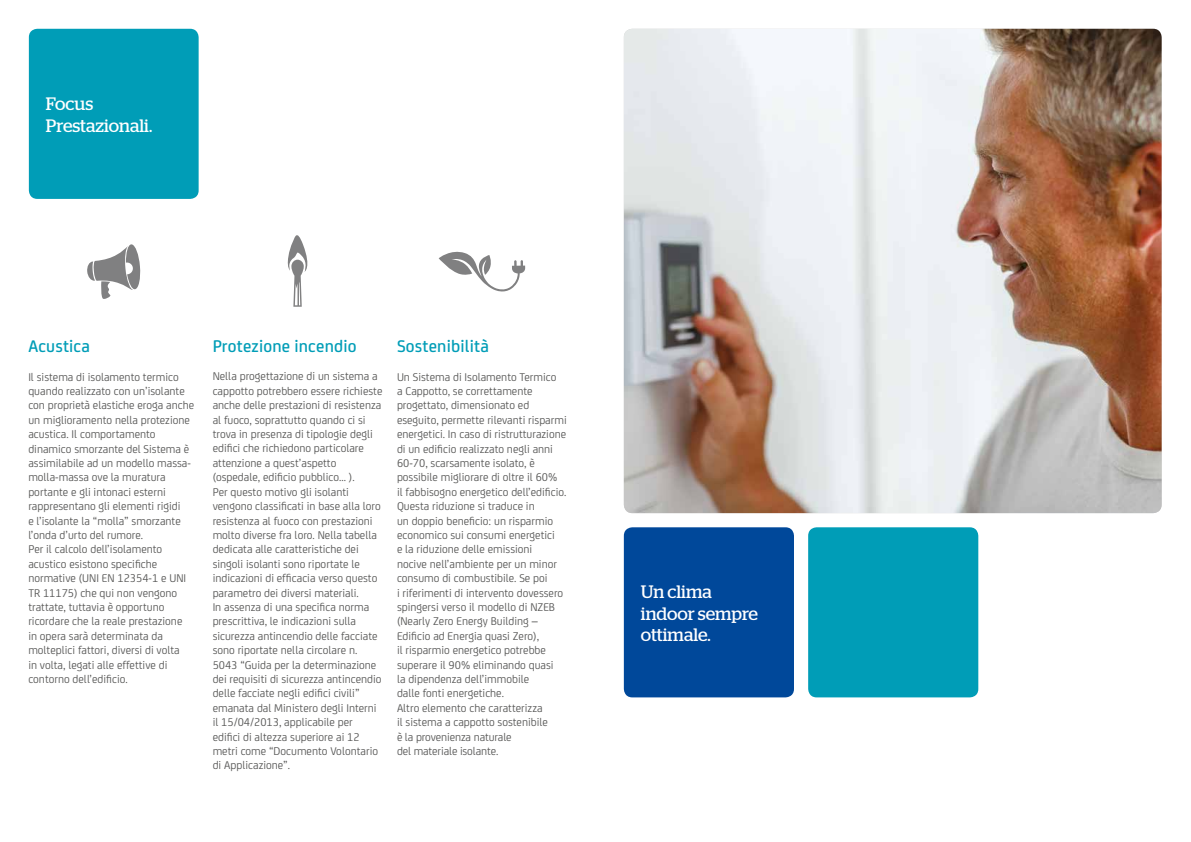
<style>
.page{position:relative;width:1191px;height:842px;background:#fff}
.page>*{position:absolute;margin:0;border:0;box-sizing:border-box;transform-origin:0 0}
.t1{font:18px/21.6px "Stag";color:#fff}
.t2{font:500 18px "FS Joey";letter-spacing:.01em;color:#009db7}
.t3{font:12px/14.4px "FS Joey";color:#575756}
</style>
<div class="page">
<div style="left:29px;top:29px;width:170px;height:170px;background:#009db7;border-radius:9px"></div>
<img style="left:624px;top:29px;width:537px;height:484px">
<div style="left:624px;top:527px;width:170px;height:170px;background:#00489a;border-radius:9px"></div>
<div style="left:808px;top:527px;width:170px;height:170px;background:#009db7;border-radius:9px"></div>
<svg style="left:438px;top:251px;width:87px;height:41px"></svg>
<svg style="left:287px;top:235px;width:21px;height:72px"></svg>
<svg style="left:87px;top:244px;width:54px;height:55px"></svg>
<h1 class="t1" style="left:46px;top:93px;width:108px">Focus<br>Prestazionali.</h1>
<h1 class="t2" style="left:28px;top:333px;width:63px">Acustica</h1>
<p class="t3" style="left:28px;top:369px;width:167px">Il sistema di isolamento termico quando realizzato con un’isolante con proprietà elastiche eroga anche un miglioramento nella protezione acustica. Il comportamento dinamico smorzante del Sistema è assimilabile ad un modello massa&shy;molla-massa ove la muratura portante e gli intonaci esterni rappresentano gli elementi rigidi<br>e l’isolante la “molla” smorzante l’onda d’urto del rumore.<br>Per il calcolo dell’isolamento acustico esistono specifiche normative (UNI EN 12354-1 e UNI<br>TR 11175) che qui non vengono trattate, tuttavia è opportuno ricordare che la reale prestazione in opera sarà determinata da molteplici fattori, diversi di volta<br>in volta, legati alle effettive di contorno dell’edificio.</p>
<h1 class="t2" style="left:213px;top:333px;width:145px">Protezione incendio</h1>
<p class="t3" style="left:213px;top:369px;width:171px">Nella progettazione di un sistema a cappotto potrebbero essere richieste anche delle prestazioni di resistenza al fuoco, soprattutto quando ci si trova in presenza di tipologie degli edifici che richiedono particolare attenzione a quest’aspetto (ospedale, edificio pubblico... ).<br>Per questo motivo gli isolanti vengono classificati in base alla loro resistenza al fuoco con prestazioni molto diverse fra loro. Nella tabella dedicata alle caratteristiche dei singoli isolanti sono riportate le indicazioni di efficacia verso questo parametro dei diversi materiali.<br>In assenza di una specifica norma prescrittiva, le indicazioni sulla sicurezza antincendio delle facciate sono riportate nella circolare n.<br>5043 “Guida per la determinazione dei requisiti di sicurezza antincendio delle facciate negli edifici civili” emanata dal Ministero degli Interni il 15/04/2013, applicabile per edifici di altezza superiore ai 12 metri come “Documento Volontario di Applicazione”.</p>
<h1 class="t2" style="left:397px;top:333px;width:93px">Sostenibilità</h1>
<p class="t3" style="left:397px;top:369px;width:171px">Un Sistema di Isolamento Termico<br>a Cappotto, se correttamente progettato, dimensionato ed eseguito, permette rilevanti risparmi energetici. In caso di ristrutturazione di un edificio realizzato negli anni 60-70, scarsamente isolato, è possibile migliorare di oltre il 60%<br>il fabbisogno energetico dell’edificio.<br>Questa riduzione si traduce in<br>un doppio beneficio: un risparmio economico sui consumi energetici<br>e la riduzione delle emissioni<br>nocive nell’ambiente per un minor consumo di combustibile. Se poi<br>i riferimenti di intervento dovessero spingersi verso il modello di NZEB (Nearly Zero Energy Building – Edificio ad Energia quasi Zero),<br>il risparmio energetico potrebbe superare il 90% eliminando quasi<br>la dipendenza dell’immobile<br>dalle fonti energetiche.<br>Altro elemento che caratterizza<br>il sistema a cappotto sostenibile<br>è la provenienza naturale<br>del materiale isolante.</p>
<h1 class="t1" style="left:641px;top:581px;width:119px">Un clima indoor sempre ottimale.</h1>
</div>
